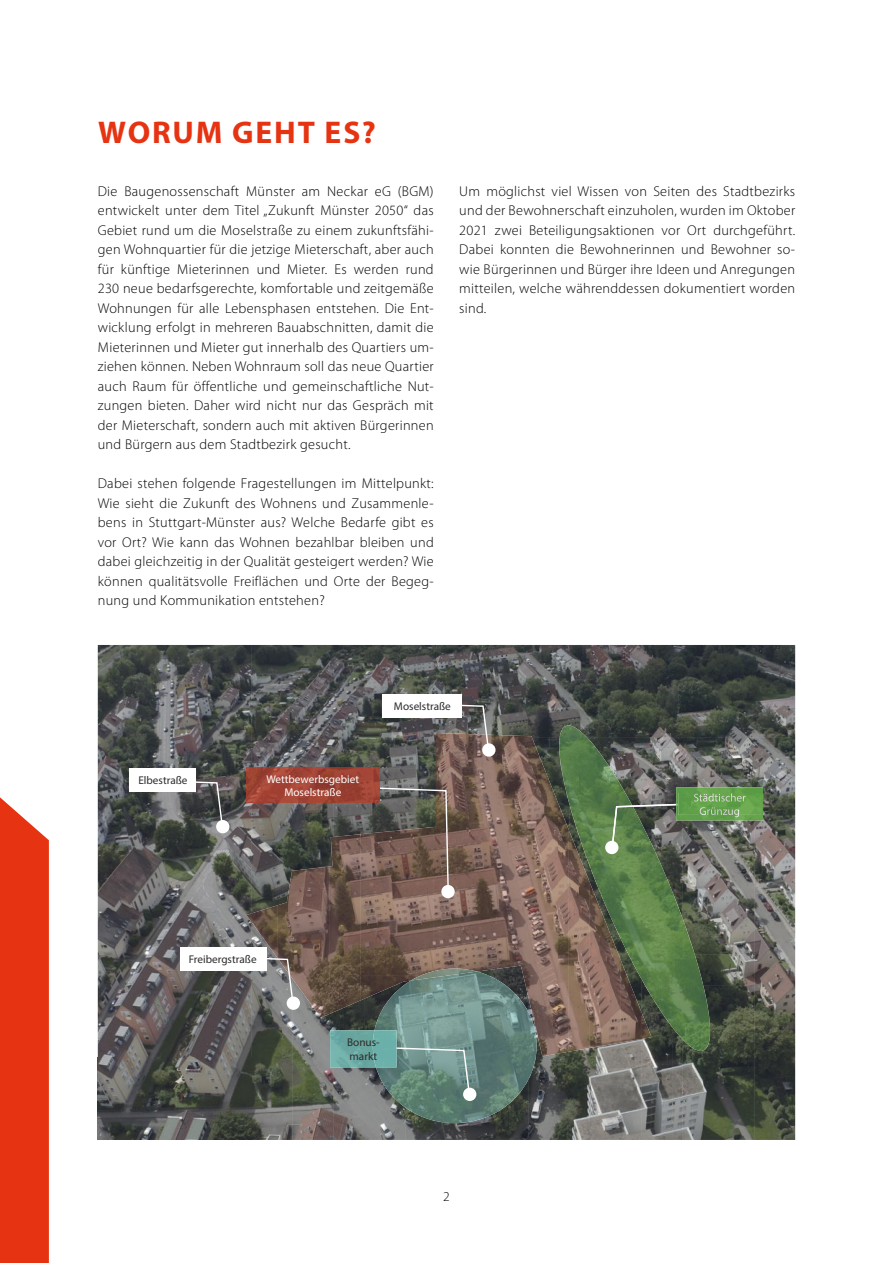
<style>
.page{position:relative;width:893px;height:1263px;background:#fff}
.page>*{position:absolute;margin:0;border:0;box-sizing:border-box;transform-origin:0 0}
.t1{font:700 31.5px "Myriad Pro";letter-spacing:.06em;color:#e63312}
.t2{font:300 14.25px/19.5px "Myriad Pro";letter-spacing:.02em;color:#000;text-align:justify}
.t3{font:300 13.5px "Myriad Pro";color:#000}
.t4{font:11.25px/13.5px "Myriad Pro";color:#2d2b2b}
.t5{font:11.25px/13.5px "Myriad Pro";color:#fff;text-align:center}
</style>
<div class="page">
<div style="left:0;top:797px;width:49px;height:466px;background:#e63312"></div>
<img style="left:98px;top:645px;width:153px;height:412px">
<img style="left:251px;top:645px;width:185px;height:123px">
<img style="left:436px;top:645px;width:359px;height:92px">
<img style="left:537px;top:737px;width:12px;height:21px">
<img style="left:720px;top:737px;width:75px;height:11px">
<img style="left:720px;top:748px;width:75px;height:10px">
<img style="left:548px;top:758px;width:1px;height:18px">
<img style="left:720px;top:758px;width:75px;height:21px">
<img style="left:375px;top:768px;width:58px;height:59px">
<img style="left:720px;top:779px;width:75px;height:10px">
<img style="left:755px;top:789px;width:40px;height:351px">
<img style="left:251px;top:803px;width:82px;height:69px">
<img style="left:333px;top:803px;width:42px;height:31px">
<img style="left:720px;top:820px;width:35px;height:134px">
<img style="left:251px;top:872px;width:37px;height:33px">
<img style="left:251px;top:935px;width:11px;height:205px">
<img style="left:262px;top:999px;width:10px;height:141px">
<img style="left:272px;top:999px;width:10px;height:141px">
<img style="left:282px;top:999px;width:10px;height:141px">
<img style="left:720px;top:954px;width:35px;height:31px">
<img style="left:292px;top:996px;width:10px;height:144px">
<img style="left:642px;top:1051px;width:9px;height:89px">
<img style="left:302px;top:996px;width:11px;height:144px">
<img style="left:365px;top:996px;width:9px;height:34px">
<img style="left:703px;top:985px;width:52px;height:155px">
<img style="left:344px;top:1000px;width:21px;height:30px">
<img style="left:651px;top:1051px;width:11px;height:89px">
<img style="left:313px;top:1016px;width:31px;height:21px">
<img style="left:662px;top:1051px;width:10px;height:89px">
<img style="left:529px;top:1056px;width:9px;height:84px">
<img style="left:672px;top:1051px;width:10px;height:89px">
<img style="left:313px;top:1037px;width:20px;height:103px">
<img style="left:538px;top:1055px;width:11px;height:85px">
<img style="left:590px;top:1051px;width:52px;height:89px">
<img style="left:682px;top:1051px;width:10px;height:89px">
<img style="left:549px;top:1051px;width:41px;height:89px">
<img style="left:692px;top:1051px;width:11px;height:89px">
<img style="left:98px;top:1057px;width:154px;height:83px">
<img style="left:333px;top:1067px;width:52px;height:73px">
<img style="left:385px;top:1123px;width:10px;height:17px">
<img style="left:518px;top:1123px;width:11px;height:17px">
<img style="left:508px;top:1123px;width:10px;height:17px">
<img style="left:405px;top:1123px;width:10px;height:17px">
<img style="left:498px;top:1123px;width:10px;height:17px">
<img style="left:415px;top:1123px;width:21px;height:17px">
<img style="left:477px;top:1123px;width:21px;height:17px">
<img style="left:436px;top:1123px;width:41px;height:17px">
<img style="left:433px;top:733px;width:104px;height:238px">
<img style="left:537px;top:750px;width:11px;height:306px">
<img style="left:547px;top:776px;width:11px;height:279px">
<img style="left:360px;top:827px;width:74px;height:148px">
<img style="left:329px;top:834px;width:32px;height:172px">
<img style="left:288px;top:866px;width:42px;height:130px">
<img style="left:277px;top:894px;width:11px;height:51px">
<img style="left:246px;top:905px;width:32px;height:30px">
<img style="left:261px;top:935px;width:17px;height:10px">
<img style="left:360px;top:975px;width:14px;height:21px">
<img style="left:305px;top:995px;width:25px;height:11px">
<svg style="left:360px;top:995px;width:12px;height:5px"></svg>
<img style="left:312px;top:1006px;width:36px;height:10px">
<svg style="left:319px;top:1016px;width:6px;height:2px"></svg>
<img style="left:374px;top:971px;width:163px;height:152px">
<img style="left:411px;top:968px;width:66px;height:12px">
<img style="left:549px;top:725px;width:171px;height:326px">
<div style="left:605px;top:841px;width:13px;height:13px;background:#fff;border-radius:50%"></div>
<img style="left:676px;top:787px;width:87px;height:33px">
<svg style="left:612px;top:804px;width:65px;height:41px;background:#66775f"></svg>
<img style="left:678px;top:793px;width:83px;height:22px">
<img style="left:694px;top:793px;width:52px;height:8px">
<img style="left:700px;top:815px;width:39px;height:2px">
<img style="left:700px;top:807px;width:39px;height:8px">
<svg style="left:148px;top:779px;width:75px;height:43px;background:#606162"></svg>
<div style="left:216px;top:820px;width:13px;height:13px;background:#fff;border-radius:50%"></div>
<div style="left:130px;top:768px;width:66px;height:23px;background:#fff"></div>
<svg style="left:219px;top:945px;width:75px;height:54px;background:#736f6f"></svg>
<div style="left:287px;top:996px;width:13px;height:14px;background:#fff;border-radius:50%"></div>
<div style="left:180px;top:947px;width:87px;height:24px;background:#fff"></div>
<svg style="left:414px;top:702px;width:75px;height:44px;background:#6c6564"></svg>
<div style="left:482px;top:743px;width:14px;height:14px;background:#fff;border-radius:50%"></div>
<div style="left:383px;top:694px;width:79px;height:23px;background:#fff"></div>
<svg style="left:378px;top:787px;width:72px;height:109px;background:#6d5d53"></svg>
<div style="left:441px;top:885px;width:14px;height:13px;background:#fff;border-radius:50%"></div>
<img style="left:246px;top:767px;width:133px;height:36px">
<img style="left:330px;top:1030px;width:43px;height:37px">
<img style="left:373px;top:1030px;width:24px;height:37px">
<svg style="left:395px;top:1047px;width:75px;height:43px;background:#73958c"></svg>
<div style="left:463px;top:1088px;width:13px;height:13px;background:#fff;border-radius:50%"></div>
<h1 class="t1" style="left:98px;top:112px;width:279px">WORUM GEHT ES?</h1>
<p class="t2" style="left:98px;top:181px;width:337px">Die Baugenossenschaft Münster am Neckar eG (BGM) entwickelt unter dem Titel „Zukunft Münster 2050“ das Gebiet rund um die Moselstraße zu einem zukunftsfähi&shy;gen Wohnquartier für die jetzige Mieterschaft, aber auch für künftige Mieterinnen und Mieter. Es werden rund 230 neue bedarfsgerechte, komfortable und zeitgemäße Wohnungen für alle Lebensphasen entstehen. Die Ent&shy;wicklung erfolgt in mehreren Bauabschnitten, damit die Mieterinnen und Mieter gut innerhalb des Quartiers um&shy;ziehen können. Neben Wohnraum soll das neue Quartier auch Raum für öffentliche und gemeinschaftliche Nut&shy;zungen bieten. Daher wird nicht nur das Gespräch mit der Mieterschaft, sondern auch mit aktiven Bürgerinnen und Bürgern aus dem Stadtbezirk gesucht.</p>
<p class="t2" style="left:98px;top:473px;width:337px">Dabei stehen folgende Fragestellungen im Mittelpunkt:<br>Wie sieht die Zukunft des Wohnens und Zusammenle&shy;bens in Stuttgart-Münster aus? Welche Bedarfe gibt es vor Ort? Wie kann das Wohnen bezahlbar bleiben und dabei gleichzeitig in der Qualität gesteigert werden? Wie können qualitätsvolle Freiflächen und Orte der Begeg&shy;nung und Kommunikation entstehen?</p>
<p class="t2" style="left:459px;top:181px;width:337px">Um möglichst viel Wissen von Seiten des Stadtbezirks und der Bewohnerschaft einzuholen, wurden im Oktober 2021 zwei Beteiligungsaktionen vor Ort durchgeführt.<br>Dabei konnten die Bewohnerinnen und Bewohner so&shy;wie Bürgerinnen und Bürger ihre Ideen und Anregungen mitteilen, welche währenddessen dokumentiert worden sind.</p>
<p class="t4" style="left:138px;top:773px;width:51px">Elbestraße</p>
<p class="t5" style="left:266px;top:772px;width:94px">Wettbewerbsgebiet<br>Moselstraße</p>
<p class="t4" style="left:394px;top:699px;width:58px">Moselstraße</p>
<p class="t4" style="left:189px;top:952px;width:69px">Freibergstraße</p>
<p class="t4" style="left:347px;top:1036px;width:34px">Bonus&shy;markt</p>
<p class="t3" style="left:443px;top:1188px;width:8px">2</p>
</div>
